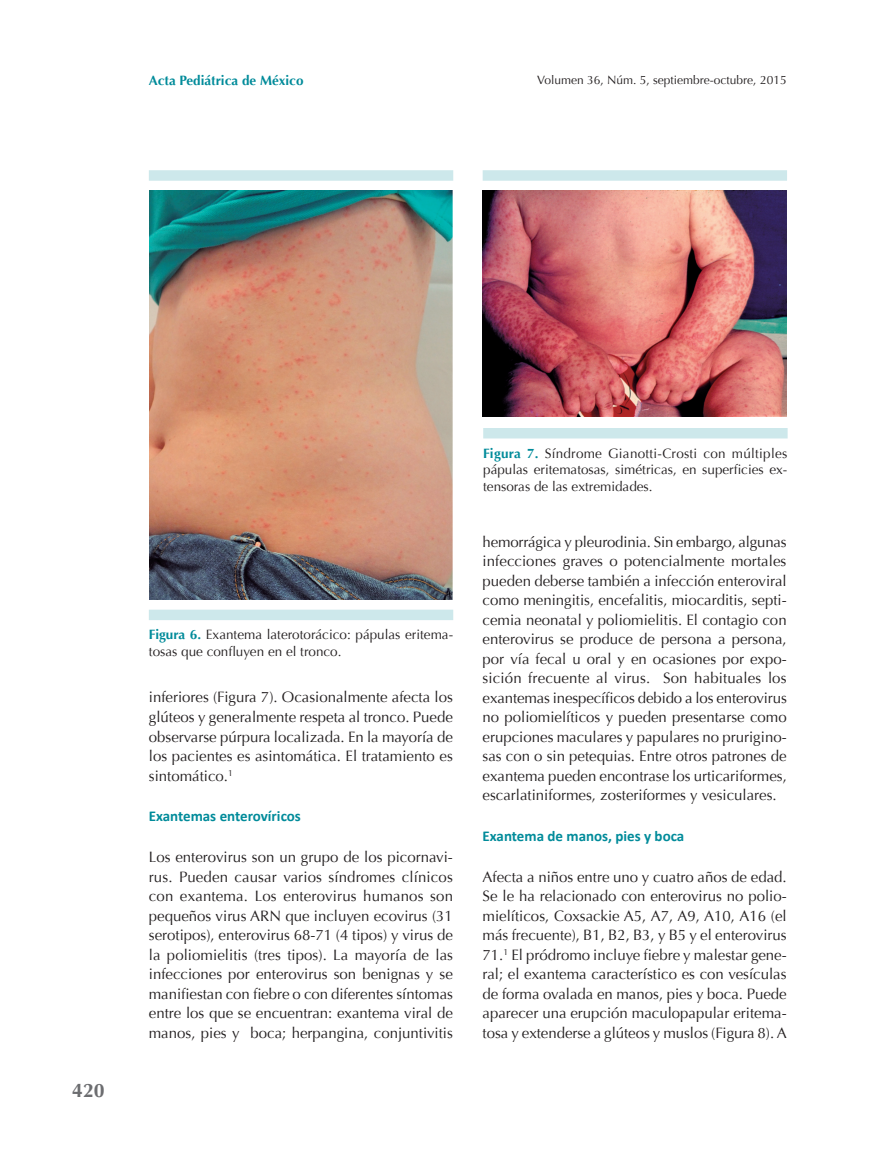
<style>
.page{position:relative;width:893px;height:1149px;background:#fff}
.page>*{position:absolute;margin:0;border:0;box-sizing:border-box;transform-origin:0 0}
.t1{font:700 19.5px "Optima";color:#6c6d70}
.t2{font:15px/19.5px "Optima";color:#231f20;text-align:justify}
.t3{font:700 15px "Calibri";color:#008b9a}
.t4{font:13.5px/16.5px "Optima";color:#231f20}
.t5{font:700 13.5px "Optima";color:#008b9a}
.t6{font:12px "Optima";color:#231f20}
.s1{font-weight:700;color:#008b9a}
</style>
<div class="page">
<img style="left:149px;top:191px;width:304px;height:408px">
<div style="left:149px;top:170px;width:304px;height:11px;background:#cde8eb"></div>
<div style="left:149px;top:609px;width:304px;height:11px;background:#cde8eb"></div>
<img style="left:483px;top:191px;width:303px;height:226px">
<div style="left:483px;top:170px;width:304px;height:11px;background:#cde8eb"></div>
<div style="left:483px;top:428px;width:305px;height:10px;background:#cde8eb"></div>
<p class="t5" style="left:149px;top:73px;width:156px">Acta Pediátrica de México</p>
<p class="t6" style="left:537px;top:73px;width:251px">Volumen 36, Núm. 5, septiembre-octubre, 2015</p>
<h1 class="t1" style="left:72px;top:1079px;width:34px">420</h1>
<p class="t4" style="left:149px;top:626px;width:306px"><span class="s1">Figura 6.</span> Exantema laterotorácico: pápulas eritema&shy;tosas que confluyen en el tronco.</p>
<p class="t2" style="left:149px;top:687px;width:306px">inferiores (Figura 7). Ocasionalmente afecta los glúteos y generalmente respeta al tronco. Puede observarse púrpura localizada. En la mayoría de los pacientes es asintomática. El tratamiento es sintomático.<sup>1</sup></p>
<p class="t3" style="left:149px;top:806px;width:154px">Exantemas enterovíricos</p>
<p class="t2" style="left:149px;top:847px;width:306px">Los enterovirus son un grupo de los picornavi&shy;rus. Pueden causar varios síndromes clínicos con exantema. Los enterovirus humanos son pequeños virus ARN que incluyen ecovirus (31 serotipos), enterovirus 68-71 (4 tipos) y virus de la poliomielitis (tres tipos). La mayoría de las infecciones por enterovirus son benignas y se manifiestan con fiebre o con diferentes síntomas entre los que se encuentran: exantema viral de manos, pies y boca; herpangina, conjuntivitis</p>
<p class="t4" style="left:483px;top:445px;width:306px;text-align:justify"><span class="s1">Figura 7.</span> Síndrome Gianotti-Crosti con múltiples pápulas eritematosas, simétricas, en superficies ex&shy;tensoras de las extremidades.</p>
<p class="t2" style="left:483px;top:531px;width:306px">hemorrágica y pleurodinia. Sin embargo, algunas infecciones graves o potencialmente mortales pueden deberse también a infección enteroviral como meningitis, encefalitis, miocarditis, septi&shy;cemia neonatal y poliomielitis. El contagio con enterovirus se produce de persona a persona, por vía fecal u oral y en ocasiones por expo&shy;sición frecuente al virus. Son habituales los exantemas inespecíficos debido a los enterovirus no poliomielíticos y pueden presentarse como erupciones maculares y papulares no prurigino&shy;sas con o sin petequias. Entre otros patrones de exantema pueden encontrase los urticariformes, escarlatiniformes, zosteriformes y vesiculares.</p>
<p class="t3" style="left:483px;top:826px;width:203px">Exantema de manos, pies y boca</p>
<p class="t2" style="left:483px;top:866px;width:306px">Afecta a niños entre uno y cuatro años de edad.<br>Se le ha relacionado con enterovirus no polio&shy;mielíticos, Coxsackie A5, A7, A9, A10, A16 (el más frecuente), B1, B2, B3, y B5 y el enterovirus 71.<sup>1</sup> El pródromo incluye fiebre y malestar gene&shy;ral; el exantema característico es con vesículas de forma ovalada en manos, pies y boca. Puede aparecer una erupción maculopapular eritema&shy;tosa y extenderse a glúteos y muslos (Figura 8). A</p>
</div>
